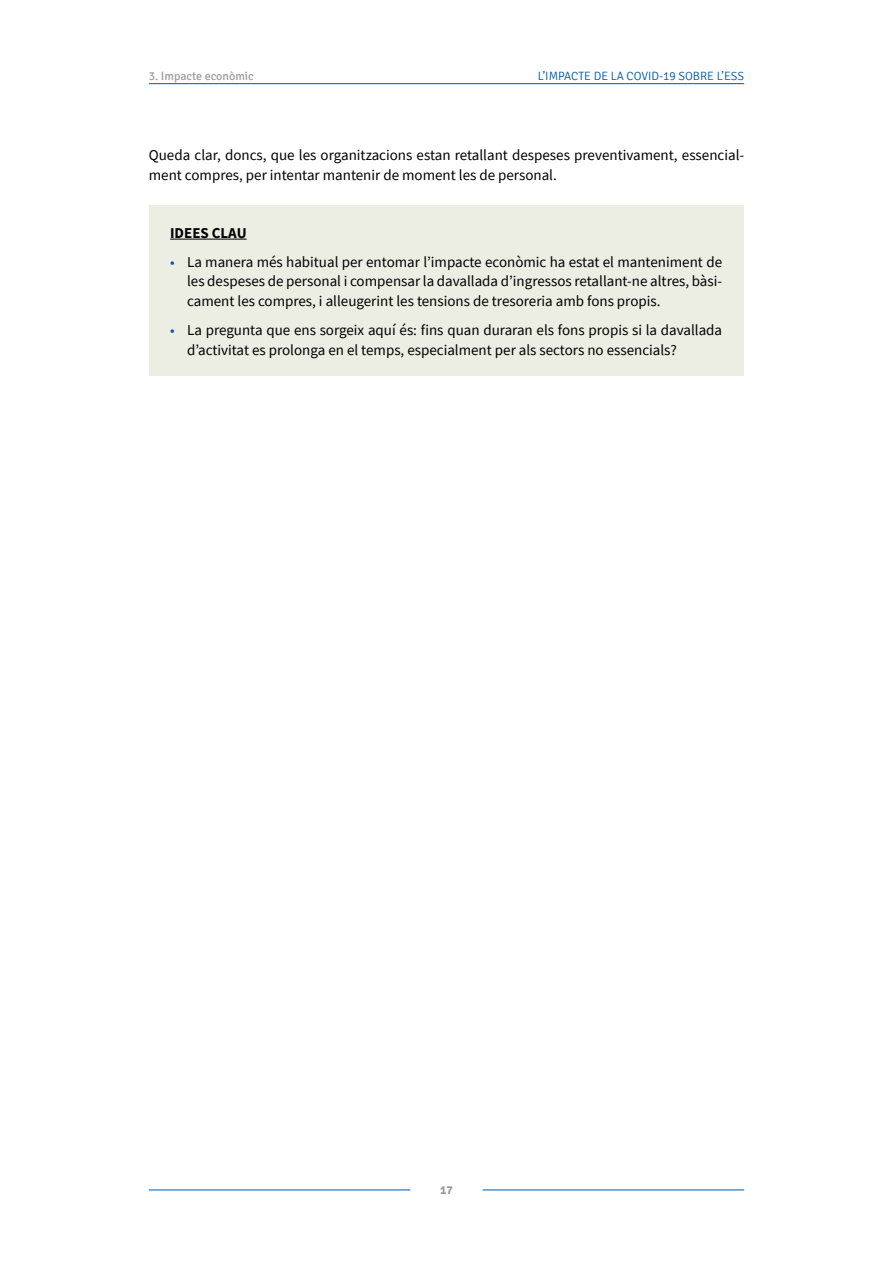
<style>
.page{position:relative;width:893px;height:1263px;background:#fff}
.page>*{position:absolute;margin:0;border:0;box-sizing:border-box;transform-origin:0 0}
.t1{font:15px/19.5px "Source Sans Pro";color:#000}
.t2{font:700 15px "Source Sans Pro";color:#000}
.t3{font:300 12px "Signika";color:#0057a5}
.t4{font:12px "Signika";color:#9d9a9e}
.t5{font:700 12px "Signika";color:#9d9a9e}
.s1{color:#0057a5}
</style>
<div class="page">
<hr style="left:149px;top:1189px;width:261px;height:1px;background:#0057a5">
<hr style="left:483px;top:1189px;width:261px;height:1px;background:#0057a5">
<hr style="left:149px;top:83px;width:595px;height:1px;background:#0057a5">
<div style="left:149px;top:205px;width:594px;height:171px;background:#ecede3"></div>
<hr style="left:170px;top:239px;width:77px;height:1px;background:#000">
<p class="t4" style="left:149px;top:69px;width:106px">3. Impacte econòmic</p>
<p class="t3" style="left:538px;top:69px;width:208px">L’IMPACTE DE LA COVID-19 SOBRE L’ESS</p>
<p class="t1" style="left:149px;top:145px;width:597px">Queda clar, doncs, que les organitzacions estan retallant despeses preventivament, essencial&shy;ment compres, per intentar mantenir de moment les de personal.</p>
<p class="t2" style="left:170px;top:222px;width:78px">IDEES CLAU</p>
<p class="t1" style="left:187px;top:252px;width:537px;text-align:justify;text-indent:-17px"><span class="s1">•</span> La manera més habitual per entomar l’impacte econòmic ha estat el manteniment de les despeses de personal i compensar la davallada d’ingressos retallant-ne altres, bàsi&shy;cament les compres, i alleugerint les tensions de tresoreria amb fons propis.</p>
<p class="t1" style="left:187px;top:320px;width:536px;text-indent:-17px"><span class="s1">•</span> La pregunta que ens sorgeix aquí és: fins quan duraran els fons propis si la davallada d’activitat es prolonga en el temps, especialment per als sectors no essencials?</p>
<p class="t5" style="left:440px;top:1183px;width:14px">17</p>
</div>
